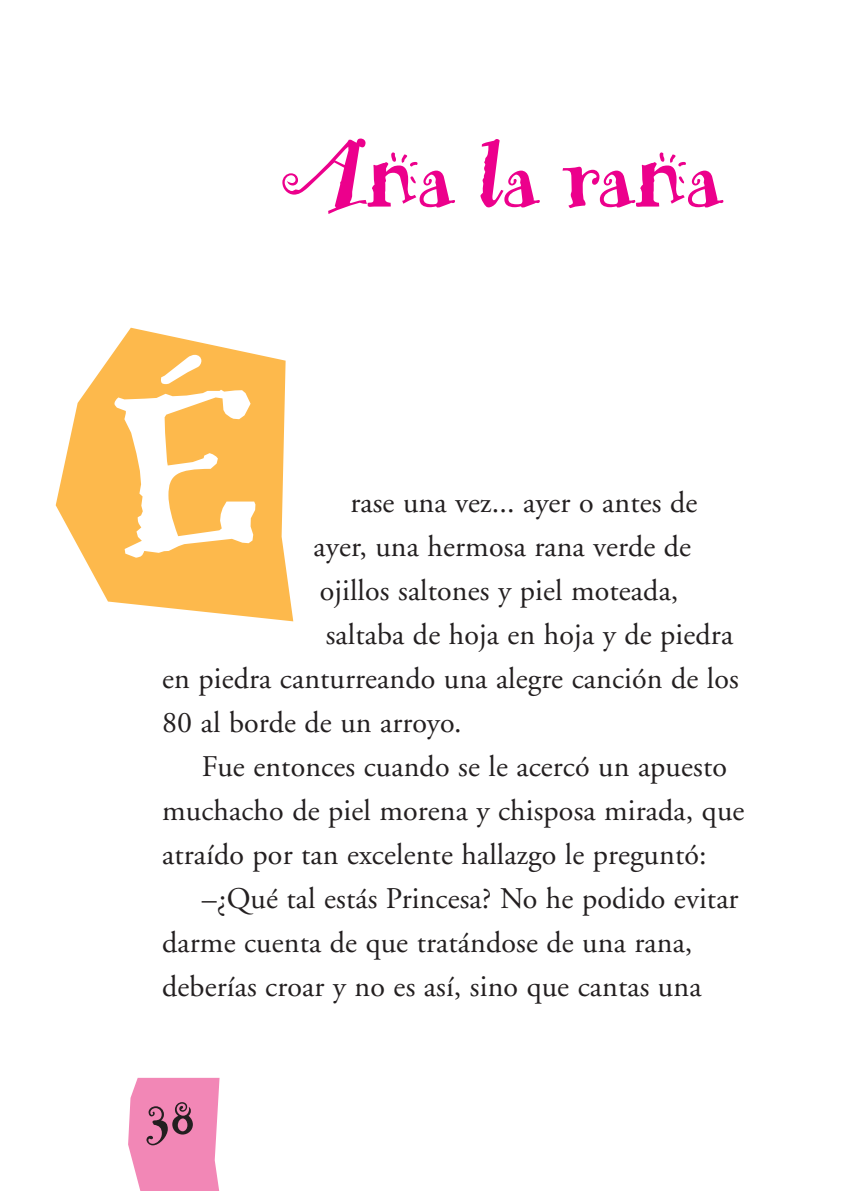
<style>
.page{position:relative;width:851px;height:1191px;background:#fff}
.page>*{position:absolute;margin:0;border:0;box-sizing:border-box;transform-origin:0 0}
.t1{font:242px "Remedy Double";color:#fff}
.t2{font:92px "Remedy Double";letter-spacing:-.04em;color:#ec008c}
.t3{font:60px "Remedy Double";color:#231f20}
.t4{font:30px "Adobe Garamond";letter-spacing:.005em;color:#231f20}
</style>
<div class="page">
<svg style="left:128px;top:1077px;width:92px;height:114px;background:#f390bc"></svg>
<svg style="left:56px;top:328px;width:237px;height:293px;fill:#fdb94c"></svg>
<p class="t2" style="left:282px;top:150px;width:444px">Ana la rana</p>
<p class="t1" style="left:110px;top:404px;width:160px">É</p>
<p class="t4" style="left:350px;top:490px;width:348px">rase una vez... ayer o antes de</p>
<p class="t4" style="left:313px;top:534px;width:379px">ayer, una hermosa rana verde de</p>
<p class="t4" style="left:319px;top:578px;width:360px">ojillos saltones y piel moteada,</p>
<p class="t4" style="left:326px;top:622px;width:409px">saltaba de hoja en hoja y de piedra</p>
<p class="t4" style="left:162px;top:666px;width:578px">en piedra canturreando una alegre canción de los</p>
<p class="t4" style="left:162px;top:710px;width:301px">80 al borde de un arroyo.</p>
<p class="t4" style="left:202px;top:754px;width:526px">Fue entonces cuando se le acercó un apuesto</p>
<p class="t4" style="left:162px;top:798px;width:583px">muchacho de piel morena y chisposa mirada, que</p>
<p class="t4" style="left:162px;top:842px;width:546px">atraído por tan excelente hallazgo le preguntó:</p>
<p class="t4" style="left:202px;top:886px;width:538px">–¿Qué tal estás Princesa? No he podido evitar</p>
<p class="t4" style="left:162px;top:930px;width:532px">darme cuenta de que tratándose de una rana,</p>
<p class="t4" style="left:162px;top:974px;width:541px">deberías croar y no es así, sino que cantas una</p>
<p class="t3" style="left:146px;top:1097px;width:50px">38</p>
</div>
